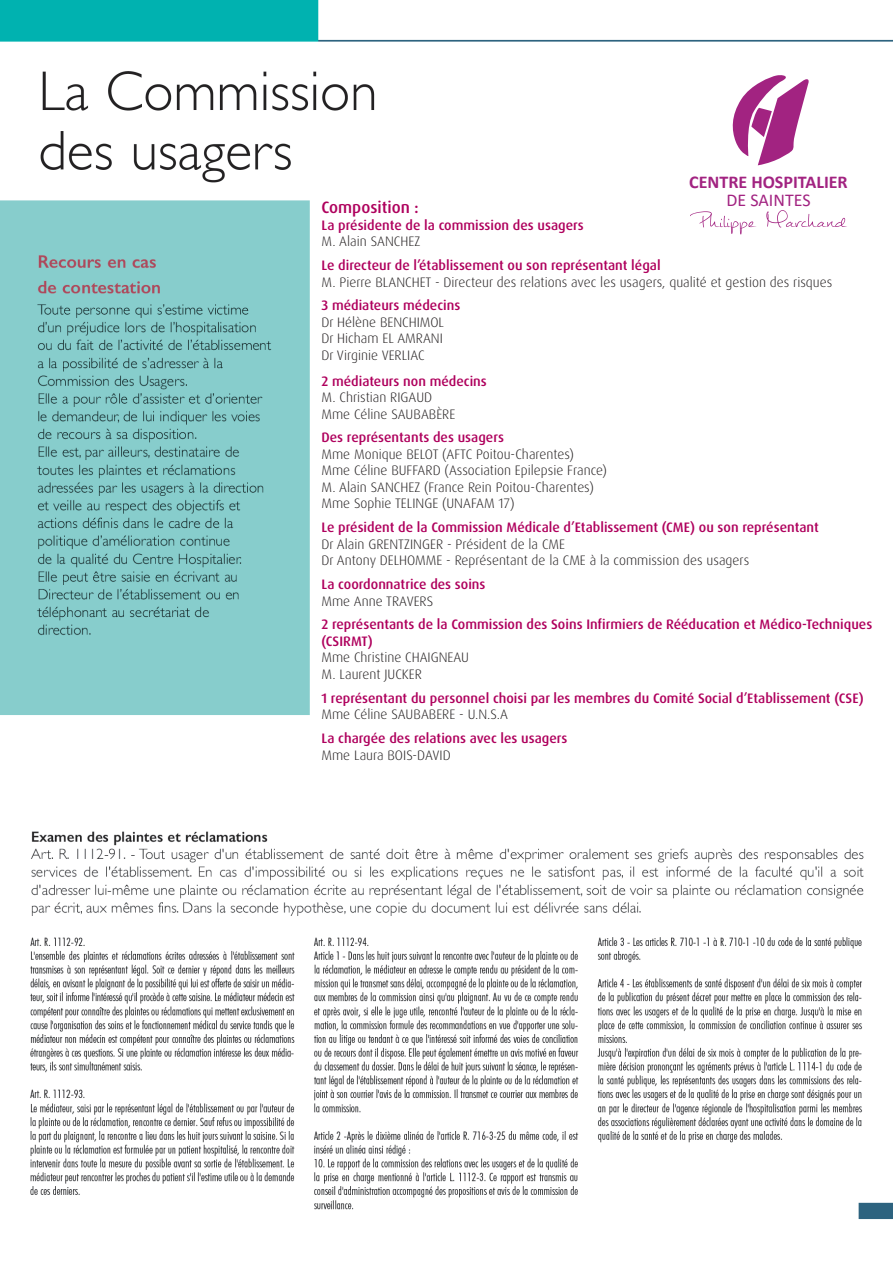
<style>
.page{position:relative;width:893px;height:1263px;background:#fff}
.page>*{position:absolute;margin:0;border:0;box-sizing:border-box;transform-origin:0 0}
.t1{font:700 18px/18.5px "Calibri";color:#a22381;text-align:center}
.t2{font:500 16.5px "Dax Pro";color:#af005d}
.t3{font:300 13.8px "Dax Pro";color:#231f20}
.t4{font:500 13.8px/16.5px "Dax Pro";color:#af005d}
.s1{font-weight:400}
</style>
<div class="page">
<img style="left:0;top:0;width:893px;height:715px">
<img style="left:35px;top:253px;width:243px;height:391px">
<div style="left:13px;top:65px;width:382px;height:120px;background:#fff"></div>
<img style="left:40px;top:71px;width:335px;height:112px">
<img style="left:30px;top:831px;width:863px;height:389px">
<div style="left:321px;top:200px;width:572px;height:625px;background:#fff"></div>
<div style="left:675px;top:74px;width:190px;height:160px;background:#fff"></div>
<svg style="left:732px;top:75px;width:77px;height:90px"></svg>
<svg style="left:690px;top:211px;width:67px;height:23px"></svg>
<svg style="left:766px;top:210px;width:81px;height:18px"></svg>
<p class="t1" style="left:689px;top:172px;width:160px">CENTRE HOSPITALIER<br><span class="s1">DE SAINTES</span></p>
<p class="t2" style="left:321px;top:197px;width:99px">Composition :</p>
<p class="t4" style="left:321px;top:217px;width:264px">La présidente de la commission des usagers</p>
<p class="t3" style="left:321px;top:233px;width:100px">M. Alain SANCHEZ</p>
<p class="t4" style="left:321px;top:257px;width:341px">Le directeur de l’établissement ou son représentant légal</p>
<p class="t3" style="left:321px;top:273px;width:512px">M. Pierre BLANCHET - Directeur des relations avec les usagers, qualité et gestion des risques</p>
<p class="t4" style="left:321px;top:297px;width:140px">3 médiateurs médecins</p>
<p class="t3" style="left:321px;top:313px;width:124px">Dr Hélène BENCHIMOL</p>
<p class="t3" style="left:321px;top:330px;width:123px">Dr Hicham EL AMRANI</p>
<p class="t3" style="left:321px;top:346px;width:105px">Dr Virginie VERLIAC</p>
<p class="t4" style="left:321px;top:373px;width:167px">2 médiateurs non médecins</p>
<p class="t3" style="left:321px;top:388px;width:112px">M. Christian RIGAUD</p>
<p class="t3" style="left:321px;top:405px;width:135px">Mme Céline SAUBABÈRE</p>
<p class="t4" style="left:321px;top:429px;width:184px">Des représentants des usagers</p>
<p class="t3" style="left:321px;top:445px;width:254px">Mme Monique BELOT (AFTC Poitou-Charentes)</p>
<p class="t3" style="left:321px;top:462px;width:287px">Mme Céline BUFFARD (Association Epilepsie France)</p>
<p class="t3" style="left:321px;top:478px;width:274px">M. Alain SANCHEZ (France Rein Poitou-Charentes)</p>
<p class="t3" style="left:321px;top:495px;width:195px">Mme Sophie TELINGE (UNAFAM 17)</p>
<p class="t4" style="left:321px;top:519px;width:499px">Le président de la Commission Médicale d’Etablissement (CME) ou son représentant</p>
<p class="t3" style="left:321px;top:535px;width:245px">Dr Alain GRENTZINGER - Président de la CME</p>
<p class="t3" style="left:321px;top:552px;width:429px">Dr Antony DELHOMME - Représentant de la CME à la commission des usagers</p>
<p class="t4" style="left:321px;top:576px;width:166px">La coordonnatrice des soins</p>
<p class="t3" style="left:321px;top:592px;width:113px">Mme Anne TRAVERS</p>
<p class="t4" style="left:321px;top:616px;width:552px">2 représentants de la Commission des Soins Infirmiers de Rééducation et Médico-Techniques (CSIRMT)</p>
<p class="t3" style="left:321px;top:649px;width:149px">Mme Christine CHAIGNEAU</p>
<p class="t3" style="left:321px;top:665px;width:102px">M. Laurent JUCKER</p>
<p class="t4" style="left:321px;top:690px;width:544px">1 représentant du personnel choisi par les membres du Comité Social d’Etablissement (CSE)</p>
<p class="t3" style="left:321px;top:706px;width:188px">Mme Céline SAUBABERE - U.N.S.A</p>
<p class="t4" style="left:321px;top:730px;width:248px">La chargée des relations avec les usagers</p>
<p class="t3" style="left:321px;top:746px;width:131px">Mme Laura BOIS-DAVID</p>
</div>
